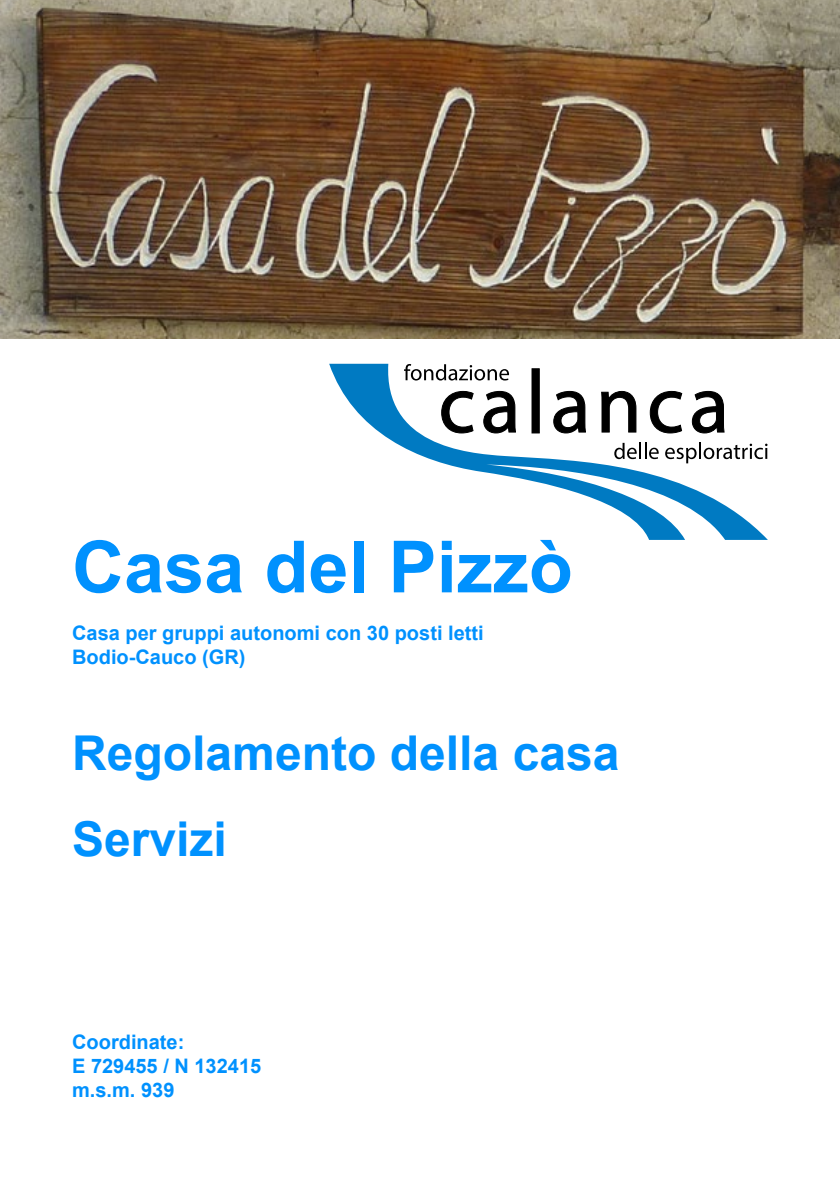
<style>
.page{position:relative;width:840px;height:1191px;background:#fff}
.page>*{position:absolute;margin:0;border:0;box-sizing:border-box;transform-origin:0 0}
.t1{font:700 72px "Arial";color:#0091fe}
.t2{font:700 48px/86.4px "Arial";color:#0091fe}
.t3{font:700 20px/24px "Arial";color:#0091fe}
</style>
<div class="page">
<img style="left:0;top:0;width:839px;height:339px">
<svg style="left:329px;top:364px;width:438px;height:176px"></svg>
<svg style="left:441px;top:391px;width:32px;height:42px"></svg>
<svg style="left:483px;top:391px;width:32px;height:42px"></svg>
<div style="left:531px;top:368px;width:8px;height:65px;background:#000;border:1px solid #000"></div>
<svg style="left:553px;top:391px;width:32px;height:42px"></svg>
<svg style="left:601px;top:391px;width:35px;height:41px"></svg>
<svg style="left:649px;top:391px;width:32px;height:42px"></svg>
<svg style="left:691px;top:391px;width:33px;height:42px"></svg>
<svg style="left:614px;top:443px;width:44px;height:16px"></svg>
<svg style="left:664px;top:443px;width:103px;height:20px"></svg>
<svg style="left:404px;top:364px;width:104px;height:16px"></svg>
<h1 class="t1" style="left:72px;top:519px;width:502px">Casa del Pizzò</h1>
<p class="t3" style="left:72px;top:622px;width:413px">Casa per gruppi autonomi con 30 posti letti<br>Bodio-Cauco (GR)</p>
<h2 class="t2" style="left:72px;top:711px;width:548px">Regolamento della casa<br>Servizi</h2>
<p class="t3" style="left:72px;top:1030px;width:191px">Coordinate:<br>E 729455 / N 132415 m.s.m. 939</p>
</div>
